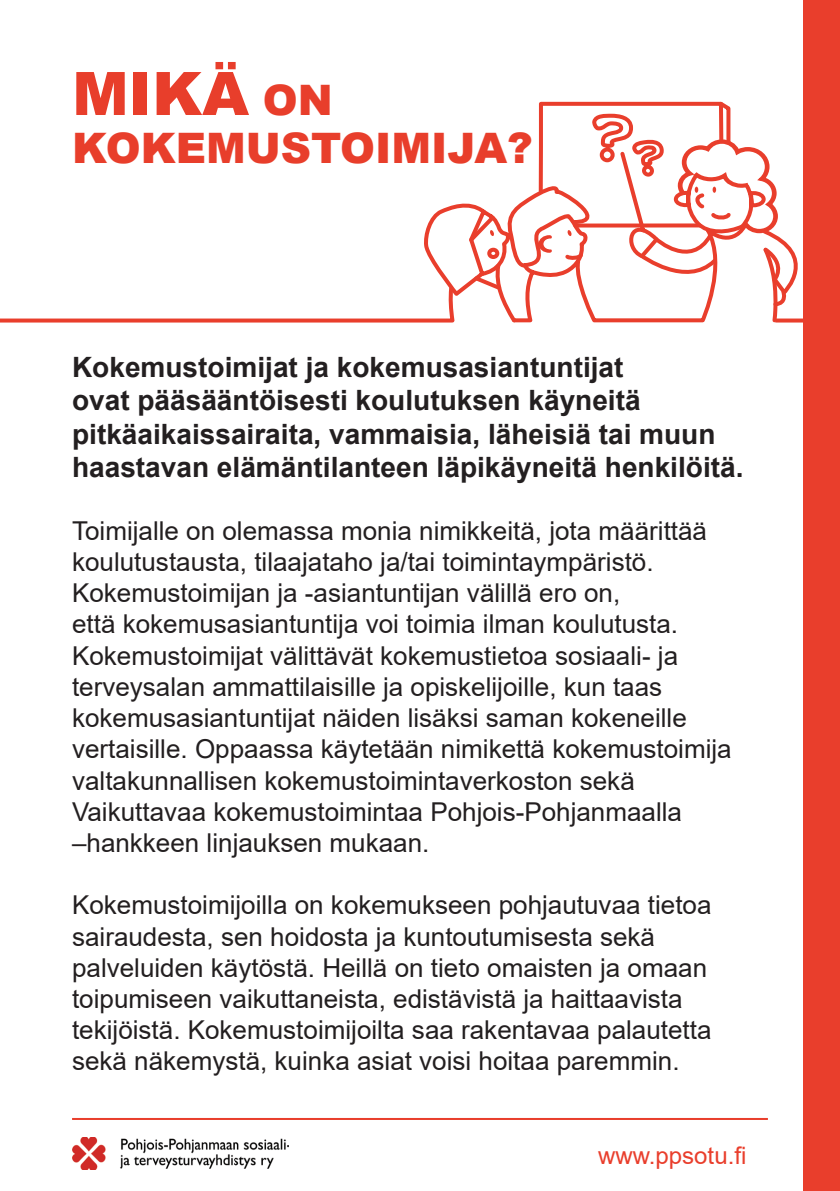
<style>
.page{position:relative;width:840px;height:1191px;background:#fff}
.page>*{position:absolute;margin:0;border:0;box-sizing:border-box;transform-origin:0 0}
.t1{font:900 60px "Arial";color:#e83e2b}
.t2{font:900 42px "Arial";color:#e83e2b}
.t3{font:700 28px/33.6px "Arial";color:#231f20}
.t4{font:26px/31.2px "Arial";color:#231f20}
.t5{font:24px "Arial";color:#e93e2c}
.s1{font-size:42px}
</style>
<div class="page">
<svg style="left:778px;top:318px;width:25px;height:4px"></svg>
<svg style="left:787px;top:243px;width:11px;height:50px"></svg>
<svg style="left:0;top:308px;width:455px;height:15px"></svg>
<svg style="left:424px;top:101px;width:363px;height:207px"></svg>
<svg style="left:465px;top:138px;width:313px;height:185px"></svg>
<div style="left:803px;top:0;width:36px;height:1191px;background:#e93e2c"></div>
<img style="left:73px;top:1137px;width:215px;height:32px">
<hr style="left:72px;top:1118px;width:695px;height:2px;background:#e93e2c">
<h1 class="t1" style="left:72px;top:50px;width:262px">MIKÄ <span class="s1">ON</span></h1>
<h2 class="t2" style="left:72px;top:117px;width:462px">KOKEMUSTOIMIJA?</h2>
<p class="t3" style="left:72px;top:350px;width:672px">Kokemustoimijat ja kokemusasiantuntijat<br>ovat pääsääntöisesti koulutuksen käyneitä pitkäaikaissairaita, vammaisia, läheisiä tai muun haastavan elämäntilanteen läpikäyneitä henkilöitä.</p>
<p class="t4" style="left:72px;top:515px;width:660px">Toimijalle on olemassa monia nimikkeitä, jota määrittää koulutustausta, tilaajataho ja/tai toimintaympäristö.<br>Kokemustoimijan ja -asiantuntijan välillä ero on,<br>että kokemusasiantuntija voi toimia ilman koulutusta.<br>Kokemustoimijat välittävät kokemustietoa sosiaali- ja terveysalan ammattilaisille ja opiskelijoille, kun taas kokemusasiantuntijat näiden lisäksi saman kokeneille vertaisille. Oppaassa käytetään nimikettä kokemustoimija valtakunnallisen kokemustoimintaverkoston sekä Vaikuttavaa kokemustoimintaa Pohjois-Pohjanmaalla –hankkeen linjauksen mukaan.</p>
<p class="t4" style="left:72px;top:889px;width:640px">Kokemustoimijoilla on kokemukseen pohjautuvaa tietoa sairaudesta, sen hoidosta ja kuntoutumisesta sekä palveluiden käytöstä. Heillä on tieto omaisten ja omaan toipumiseen vaikuttaneista, edistävistä ja haittaavista tekijöistä. Kokemustoimijoilta saa rakentavaa palautetta sekä näkemystä, kuinka asiat voisi hoitaa paremmin.</p>
<p class="t5" style="left:597px;top:1138px;width:150px">www.ppsotu.fi</p>
</div>
